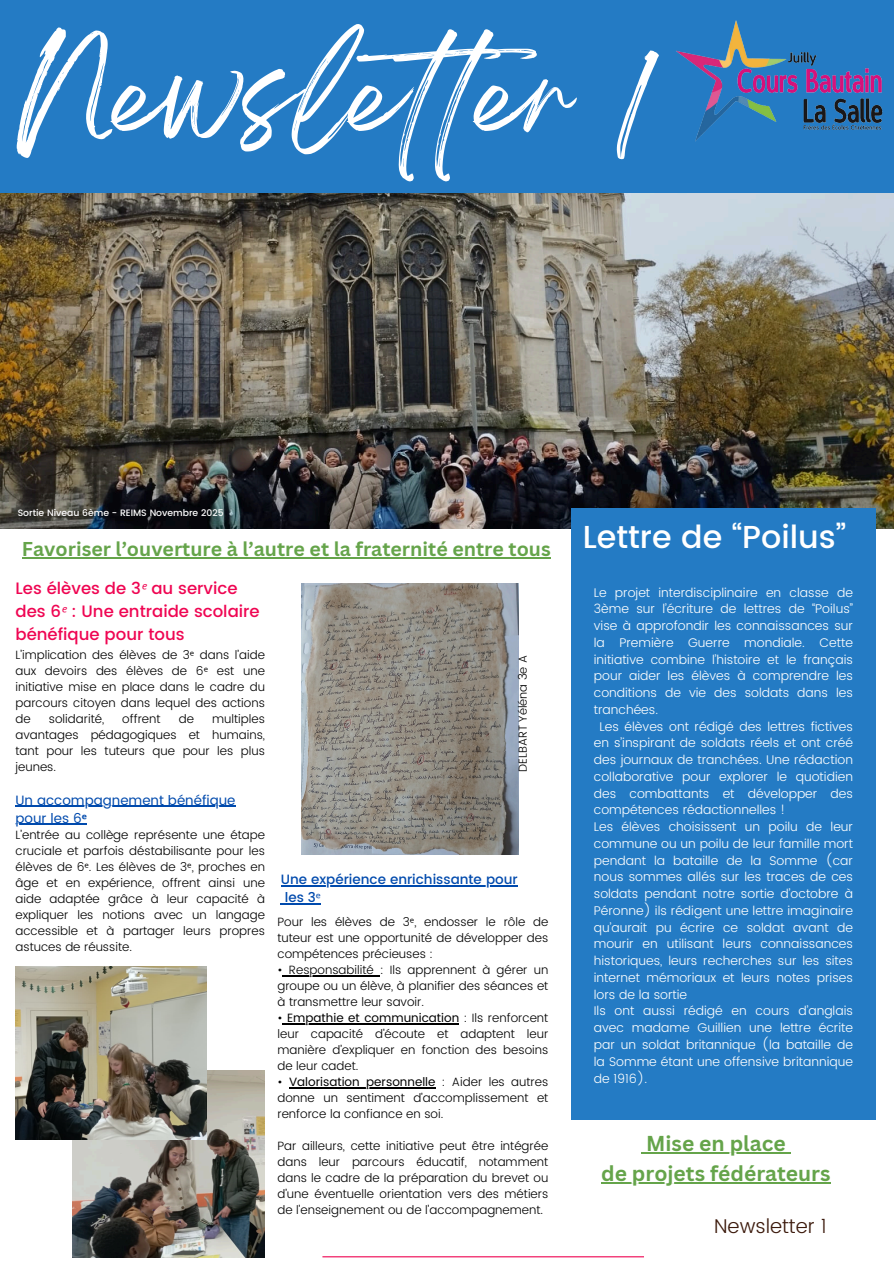
<style>
.page{position:relative;width:894px;height:1264px;background:#fff}
.page>*{position:absolute;margin:0;border:0;box-sizing:border-box;transform-origin:0 0}
.t1{font:102.6px "Breathing";color:#fff}
.t2{font:500 31.65px "Poppins";color:#fff}
.t3{font:700 21px "Canva Sans";color:#65a44a}
.t4{font:300 19.95px "Poppins";color:#3c1a0c}
.t5{font:700 19.5px "Canva Sans";color:#65a44a}
.t6{font:500 16.5px/23px "Poppins";color:#ef0552}
.t7{font:500 13.5px/18px "Poppins";color:#004aad}
.t8{font:13.5px "Poppins";color:#004aad}
.t9{font:300 12.6px/16.8px "Poppins";color:#fff;text-align:justify}
.t10{font:300 12px/16px "Poppins";color:#000;text-align:justify}
.t11{font:12px "Poppins";color:#000}
.t12{font:300 11.7px "Poppins";color:#000}
.t13{font:500 9.15px "Poppins";color:#fff}
.s1{font-family:"Noto Sans";font-weight:400;font-style:italic}
.s2{font-family:"Noto Sans";font-weight:400}
.s3{font-family:"Noto Sans";font-weight:700}
.s4{font-weight:300}
.s5{font-weight:400}
</style>
<div class="page">
<img style="left:0;top:193px;width:893px;height:335px">
<img style="left:301px;top:583px;width:217px;height:271px">
<div style="left:0;top:0;width:893px;height:193px;background:#247bc4"></div>
<div style="left:571px;top:508px;width:304px;height:611px;background:#247bc4"></div>
<hr style="left:322px;top:1256px;width:321px;height:1px;background:#ef0552">
<img style="left:676px;top:20px;width:207px;height:122px">
<img style="left:72px;top:1070px;width:193px;height:187px">
<img style="left:15px;top:966px;width:192px;height:173px">
<hr style="left:15px;top:805px;width:220px;height:1px;background:#004aad">
<hr style="left:15px;top:823px;width:72px;height:1px;background:#004aad">
<hr style="left:282px;top:975px;width:98px;height:1px;background:#000">
<hr style="left:282px;top:1023px;width:177px;height:1px;background:#000">
<hr style="left:289px;top:1087px;width:146px;height:1px;background:#000">
<hr style="left:281px;top:885px;width:236px;height:1px;background:#004aad">
<hr style="left:285px;top:903px;width:36px;height:1px;background:#004aad">
<hr style="left:22px;top:557px;width:528px;height:2px;background:#65a44a">
<hr style="left:646px;top:1152px;width:139px;height:2px;background:#65a44a">
<hr style="left:601px;top:1181px;width:229px;height:2px;background:#65a44a">
<p class="t1" style="left:18px;top:64px;width:621px">Newsletter 1</p>
<p class="t13" style="left:18px;top:508px;width:207px">Sortie Niveau 6ème - REIMS Novembre 2025</p>
<p class="t5" style="left:22px;top:535px;width:530px">Favoriser l’ouverture à l’autre et la fraternité entre tous</p>
<p class="t6" style="left:15px;top:576px;width:246px">Les élèves de 3<span class="s1">ᵉ</span> au service des 6<span class="s1">ᵉ</span> : Une entraide scolaire bénéfique pour tous</p>
<p class="t10" style="left:15px;top:646px;width:251px">L’implication des élèves de 3<span class="s2">ᵉ</span> dans l’aide aux devoirs des élèves de 6<span class="s2">ᵉ</span> est une initiative mise en place dans le cadre du parcours citoyen dans lequel des actions de</p>
<p class="t10" style="left:49px;top:710px;width:57px">solidarité,</p>
<p class="t10" style="left:122px;top:710px;width:40px">offrent</p>
<p class="t10" style="left:179px;top:710px;width:17px">de</p>
<p class="t10" style="left:15px;top:710px;width:251px;text-indent:197px">multiples avantages pédagogiques et humains, tant pour les tuteurs que pour les plus jeunes.</p>
<h2 class="t8" style="left:15px;top:792px;width:221px">Un accompagnement bénéfique</h2>
<h3 class="t8" style="left:15px;top:810px;width:73px">pour les 6<span class="s3">ᵉ</span></h3>
<h3 class="t10" style="left:15px;top:826px;width:251px">L’entrée au collège représente une étape</h3>
<h5 class="t10" style="left:15px;top:842px;width:251px">cruciale et parfois déstabilisante pour les élèves de 6<span class="s2">ᵉ</span>. Les élèves de 3<span class="s2">ᵉ</span>, proches en âge et en expérience, offrent ainsi une aide adaptée grâce à leur capacité à expliquer les notions avec un langage accessible et à partager leurs propres astuces de réussite.</h5>
<p class="t12" style="left:515px;top:771px;width:118px;rotate:-90deg">DELBART Yéléna 3e A</p>
<h6 class="t7" style="left:281px;top:870px;width:238px">Une expérience enrichissante pour les 3<span class="s2">ᵉ</span></h6>
<p class="t10" style="left:277px;top:913px;width:272px">Pour les élèves de 3<span class="s2">ᵉ</span>, endosser le rôle de tuteur est une opportunité de développer des compétences précieuses :</p>
<p class="t10" style="left:277px;top:961px;width:7px">•</p>
<p class="t10" style="left:277px;top:961px;width:272px;text-indent:11px">Responsabilité : Ils apprennent à gérer un groupe ou un élève, à planifier des séances et à transmettre leur savoir.</p>
<p class="t11" style="left:277px;top:1010px;width:272px"><span class="s4">•</span> Empathie et communication <span class="s4">: Ils renforcent</span></p>
<p class="t10" style="left:277px;top:1025px;width:272px;text-align:left">leur capacité d’écoute et adaptent leur manière d’expliquer en fonction des besoins de leur cadet.<br>•</p>
<p class="t10" style="left:277px;top:1073px;width:272px;text-indent:12px"><span class="s5">Valorisation personnelle</span> : Aider les autres donne un sentiment d’accomplissement et renforce la confiance en soi.</p>
<p class="t10" style="left:277px;top:1137px;width:272px">Par ailleurs, cette initiative peut être intégrée</p>
<p class="t10" style="left:277px;top:1153px;width:272px">dans leur parcours éducatif, notamment dans le cadre de la préparation du brevet ou d’une éventuelle orientation vers des métiers de l’enseignement ou de l’accompagnement.</p>
<p class="t2" style="left:582px;top:518px;width:265px">Lettre de “Poilus”</p>
<h1 class="t9" style="left:593px;top:584px;width:260px">Le projet interdisciplinaire en classe de 3ème sur l’écriture de lettres de “Poilus” vise à approfondir les connaissances sur la Première Guerre mondiale. Cette initiative combine l’histoire et le français pour aider les élèves à comprendre les conditions de vie des soldats dans les tranchées.</h1>
<p class="t9" style="left:593px;top:718px;width:260px;text-indent:6px">Les élèves ont rédigé des lettres fictives en s’inspirant de soldats réels et ont créé des journaux de tranchées. Une rédaction collaborative pour explorer le quotidien des combattants et développer des compétences rédactionnelles !</p>
<p class="t9" style="left:593px;top:818px;width:260px">Les élèves choisissent un poilu de leur commune ou un poilu de leur famille mort pendant la bataille de la Somme (car nous sommes allés sur les traces de ces soldats pendant notre sortie d’octobre à Péronne) ils rédigent une lettre imaginaire qu’aurait pu écrire ce soldat avant de mourir en utilisant leurs connaissances historiques, leurs recherches sur les sites internet mémoriaux et leurs notes prises lors de la sortie</p>
<p class="t9" style="left:593px;top:1002px;width:260px">Ils ont aussi rédigé en cours d’anglais avec madame Guillien une lettre écrite par un soldat britannique (la bataille de la Somme étant une offensive britannique de 1916).</p>
<p class="t3" style="left:646px;top:1128px;width:141px">Mise en place</p>
<p class="t3" style="left:601px;top:1158px;width:231px">de projets fédérateurs</p>
<p class="t4" style="left:714px;top:1214px;width:114px">Newsletter 1</p>
</div>
